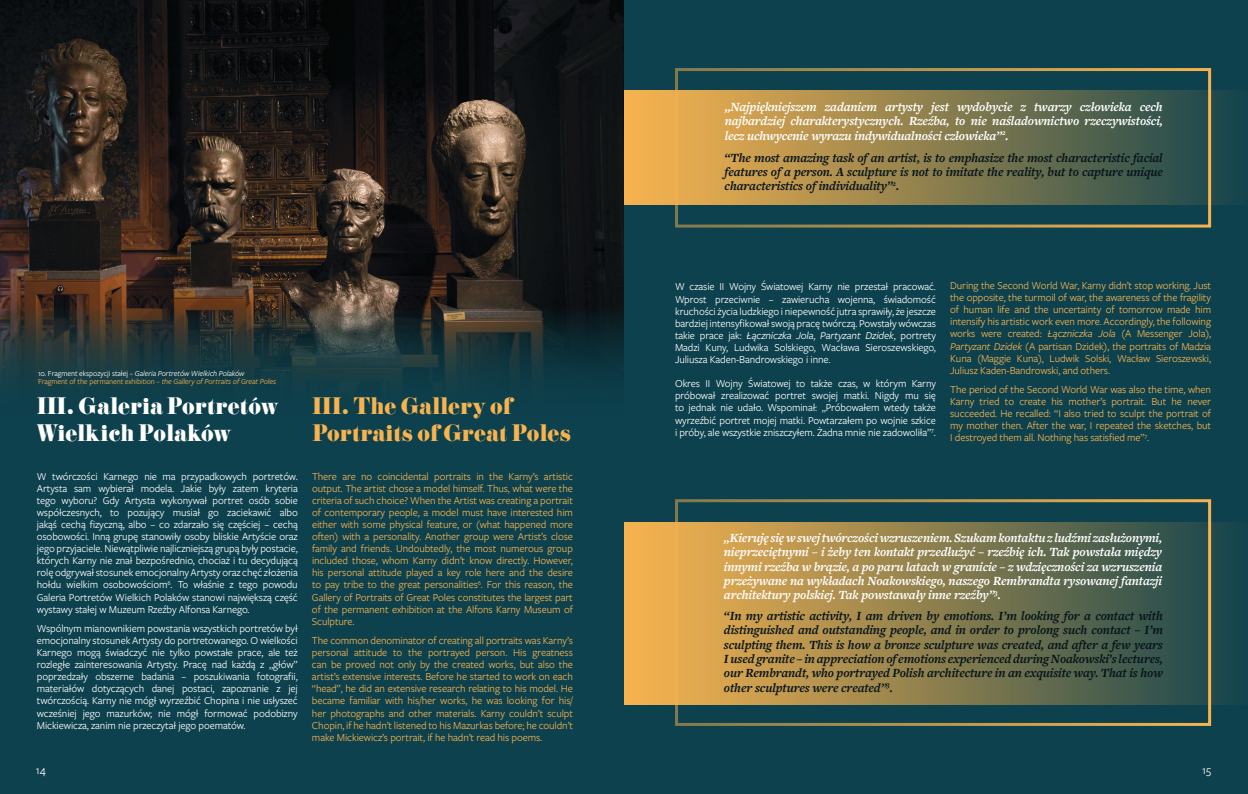
<style>
.page{position:relative;width:1248px;height:794px;background:#fff}
.page>*{position:absolute;margin:0;border:0;box-sizing:border-box;transform-origin:0 0}
.t1{font:25px/27.5px "Didoni URWD";letter-spacing:-.01em;color:#f6b350}
.t2{font:25px/27.5px "Didoni URWD";letter-spacing:-.01em;color:#fff}
.t3{font:italic 700 13px/14.3px "Freight Text Pro";letter-spacing:-.01em;color:#06141a;text-align:justify}
.t4{font:italic 700 13px/14.3px "Freight Text Pro";letter-spacing:-.01em;color:#fff;text-align:justify}
.t5{font:12px "Freight Sans Pro";color:#fff}
.t6{font:11px/12.1px "Freight Sans Pro";letter-spacing:-.01em;color:#f6b350;text-align:justify}
.t7{font:11px/12.1px "Freight Sans Pro";letter-spacing:-.01em;color:#fff;text-align:justify}
.t8{font:8px/8px "Freight Sans Pro";letter-spacing:-.01em;color:#f6b350}
.s1{color:#fff}
.s2{font-style:italic;color:#fff}
.s3{font-style:italic}
</style>
<div class="page">
<div style="left:0;top:0;width:632px;height:794px;background:#0d414d"></div>
<img style="left:0;top:0;width:624px;height:387px">
<div style="left:624px;top:0;width:623px;height:794px;background:#0d414d"></div>
<div style="left:624px;top:91px;width:623px;height:114px;background:linear-gradient(to right,#fcb64f,#19474d)"></div>
<div style="left:624px;top:522px;width:623px;height:182px;background:linear-gradient(to right,#fcb64f,#19474d)"></div>
<div style="left:675px;top:68px;width:535px;height:159px;border:3px solid #f6b350"></div>
<div style="left:675px;top:499px;width:535px;height:227px;border:3px solid #f6b350"></div>
<p class="t8" style="left:38px;top:369px;width:239px"><span class="s1">10. Fragment ekspozycji stałej –</span> <span class="s2">Galeria Portretów Wielkich Polaków<br></span>Fragment of the permanent exhibition – <span class="s3">the Gallery of Portraits of Great Poles</span></p>
<h1 class="t2" style="left:37px;top:392px;width:243px">III. Galeria Portretów<br>Wielkich Polaków</h1>
<p class="t7" style="left:37px;top:469px;width:262px">W twórczości Karnego nie ma przypadkowych portretów.<br>Artysta sam wybierał modela. Jakie były zatem kryteria tego wyboru? Gdy Artysta wykonywał portret osób sobie współczesnych, to pozujący musiał go zaciekawić albo jakąś cechą fizyczną, albo – co zdarzało się częściej – cechą osobowości. Inną grupę stanowiły osoby bliskie Artyście oraz jego przyjaciele. Niewątpliwie najliczniejszą grupą były postacie, których Karny nie znał bezpośrednio, chociaż i tu decydującą rolę odgrywał stosunek emocjonalny Artysty oraz chęć złożenia hołdu wielkim osobowościom<sup>6</sup>. To właśnie z tego powodu Galeria Portretów Wielkich Polaków stanowi największą część wystawy stałej w Muzeum Rzeźby Alfonsa Karnego.</p>
<p class="t7" style="left:37px;top:621px;width:262px">Wspólnym mianownikiem powstania wszystkich portretów był emocjonalny stosunek Artysty do portretowanego. O wielkości Karnego mogą świadczyć nie tylko powstałe prace, ale też rozległe zainteresowania Artysty. Pracę nad każdą z „głów” poprzedzały obszerne badania – poszukiwania fotografii, materiałów dotyczących danej postaci, zapoznanie z jej twórczością. Karny nie mógł wyrzeźbić Chopina i nie usłyszeć wcześniej jego mazurków; nie mógł formować podobizny Mickiewicza, zanim nie przeczytał jego poematów.</p>
<p class="t5" style="left:36px;top:762px;width:11px">14</p>
<h1 class="t1" style="left:312px;top:392px;width:261px">III. The Gallery of<br>Portraits of Great Poles</h1>
<p class="t6" style="left:312px;top:469px;width:262px">There are no coincidental portraits in the Karny’s artistic output. The artist chose a model himself. Thus, what were the criteria of such choice? When the Artist was creating a portrait of contemporary people, a model must have interested him either with some physical feature, or (what happened more often) with a personality. Another group were Artist’s close family and friends. Undoubtedly, the most numerous group included those, whom Karny didn’t know directly. However, his personal attitude played a key role here and the desire to pay tribe to the great personalities<sup>6</sup>. For this reason, the Gallery of Portraits of Great Poles constitutes the largest part of the permanent exhibition at the Alfons Karny Museum of Sculpture.</p>
<p class="t6" style="left:312px;top:634px;width:262px">The common denominator of creating all portraits was Karny’s personal attitude to the portrayed person. His greatness can be proved not only by the created works, but also the artist’s extensive interests. Before he started to work on each “head”, he did an extensive research relating to his model. He became familiar with his/her works, he was looking for his/ her photographs and other materials. Karny couldn’t sculpt Chopin, if he hadn’t listened to his Mazurkas before; he couldn’t make Mickiewicz’s portrait, if he hadn’t read his poems.</p>
<p class="t4" style="left:724px;top:99px;width:439px">„Najpiękniejszem zadaniem artysty jest wydobycie z twarzy człowieka cech najbardziej charakterystycznych. Rzeźba, to nie naśladownictwo rzeczywistości, lecz uchwycenie wyrazu indywidualności człowieka”<sup>2</sup>.</p>
<p class="t3" style="left:724px;top:150px;width:440px">“The most amazing task of an artist, is to emphasize the most characteristic facial features of a person. A sculpture is not to imitate the reality, but to capture unique characteristics of individuality”<sup>2</sup>.</p>
<p class="t7" style="left:675px;top:280px;width:262px">W czasie II Wojny Światowej Karny nie przestał pracować.<br>Wprost przeciwnie – zawierucha wojenna, świadomość kruchości życia ludzkiego i niepewność jutra sprawiły, że jeszcze bardziej intensyfikował swoją pracę twórczą. Powstały wówczas takie prace jak: <span class="s3">Łączniczka Jola</span>, <span class="s3">Partyzant Dzidek</span>, portrety Madzi Kuny, Ludwika Solskiego, Wacława Sieroszewskiego, Juliusza Kaden-Bandrowskiego i inne.</p>
<p class="t7" style="left:675px;top:377px;width:262px">Okres II Wojny Światowej to także czas, w którym Karny próbował zrealizować portret swojej matki. Nigdy mu się to jednak nie udało. Wspominał: „Próbowałem wtedy także wyrzeźbić portret mojej matki. Powtarzałem po wojnie szkice i próby, ale wszystkie zniszczyłem. Żadna mnie nie zadowoliła”<sup>7</sup>.</p>
<p class="t6" style="left:950px;top:279px;width:262px">During the Second World War, Karny didn’t stop working. Just the opposite, the turmoil of war, the awareness of the fragility of human life and the uncertainty of tomorrow made him intensify his artistic work even more. Accordingly, the following works were created: <span class="s3">Łączniczka Jola</span> (A Messenger Jola), <span class="s3">Partyzant Dzidek</span> (A partisan Dzidek), the portraits of Madzia Kuna (Maggie Kuna), Ludwik Solski, Wacław Sieroszewski, Juliusz Kaden-Bandrowski, and others.</p>
<p class="t6" style="left:950px;top:383px;width:262px">The period of the Second World War was also the time, when Karny tried to create his mother’s portrait. But he never succeeded. He recalled: “I also tried to sculpt the portrait of my mother then. After the war, I repeated the sketches, but I destroyed them all. Nothing has satisfied me”<sup>7</sup>.</p>
<p class="t4" style="left:724px;top:530px;width:440px">„Kieruję się w swej twórczości wzruszeniem. Szukam kontaktu z ludźmi zasłużonymi, nieprzeciętnymi – i żeby ten kontakt przedłużyć – rzeźbię ich. Tak powstała między innymi rzeźba w brązie, a po paru latach w granicie – z wdzięczności za wzruszenia przeżywane na wykładach Noakowskiego, naszego Rembrandta rysowanej fantazji architektury polskiej. Tak powstawały inne rzeźby”<sup>3</sup>.</p>
<p class="t3" style="left:724px;top:608px;width:440px">“In my artistic activity, I am driven by emotions. I’m looking for a contact with distinguished and outstanding people, and in order to prolong such contact – I’m sculpting them. This is how a bronze sculpture was created, and after a few years I used granite – in appreciation of emotions experienced during Noakowski’s lectures, our Rembrandt, who portrayed Polish architecture in an exquisite way. That is how other sculptures were created”<sup>3</sup>.</p>
<p class="t5" style="left:1201px;top:762px;width:10px">15</p>
</div>
